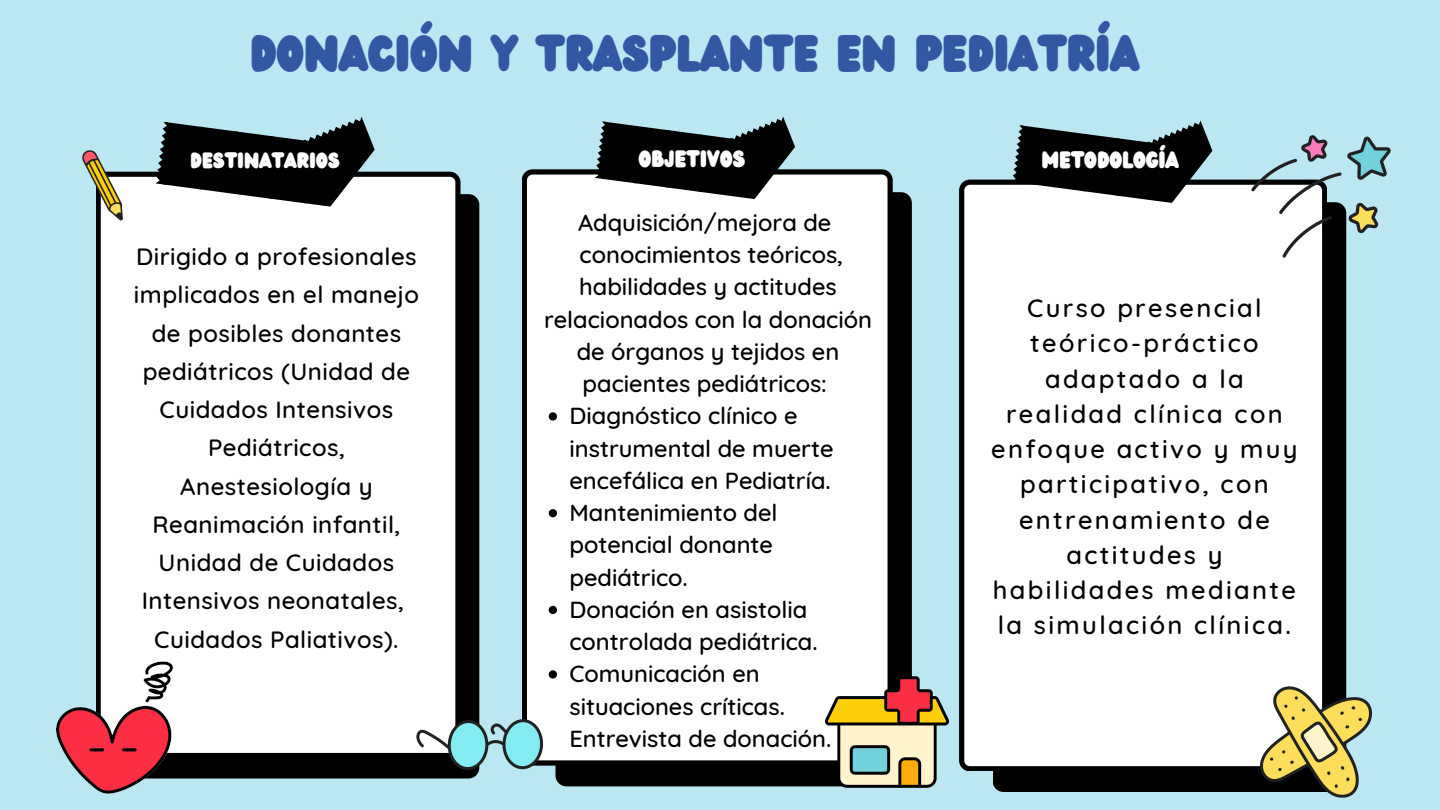
<style>
.page{position:relative;width:1440px;height:810px;background:#bae7f1}
.page>*{position:absolute;margin:0;border:0;box-sizing:border-box;transform-origin:0 0}
.t1{font:44.7px "Wedges";color:#3258a4}
.t2{font:500 25.4px/35.2px "Quicksand";letter-spacing:.095em;color:#000;text-align:center}
.t3{font:500 24px/38.2px "Quicksand";letter-spacing:.02em;color:#000;text-align:center}
.t4{font:500 23.7px/32.2px "Quicksand";color:#000}
.t5{font:500 23.6px/32.2px "Quicksand";color:#000}
.t6{font:20.7px "Wedges";color:#fff}
.t7{font:19.3px "Wedges";color:#fff}
</style>
<div class="page">
<div style="left:172px;top:194px;width:307px;height:584px;background:#000"></div>
<div style="left:96px;top:172px;width:365px;height:586px;background:#fff"></div>
<svg style="left:156px;top:117px;width:219px;height:90px"></svg>
<div style="left:556px;top:192px;width:356px;height:594px;background:#000"></div>
<div style="left:522px;top:169px;width:371px;height:597px;background:#fff"></div>
<div style="left:993px;top:265px;width:353px;height:527px;background:#000"></div>
<div style="left:960px;top:180px;width:367px;height:591px;background:#fff"></div>
<img style="left:825px;top:675px;width:123px;height:113px">
<img style="left:1242px;top:135px;width:148px;height:130px">
<svg style="left:595px;top:117px;width:200px;height:82px"></svg>
<svg style="left:1012px;top:120px;width:200px;height:83px"></svg>
<img style="left:57px;top:660px;width:115px;height:134px">
<svg style="left:549px;top:412px;width:8px;height:9px"></svg>
<svg style="left:549px;top:509px;width:8px;height:8px"></svg>
<svg style="left:549px;top:606px;width:8px;height:8px"></svg>
<svg style="left:549px;top:670px;width:8px;height:9px"></svg>
<img style="left:1261px;top:684px;width:110px;height:114px">
<img style="left:82px;top:150px;width:46px;height:72px">
<img style="left:416px;top:714px;width:126px;height:65px">
<h1 class="t1" style="left:251px;top:20px;width:890px">DONACIÓN Y TRASPLANTE EN PEDIATRÍA</h1>
<p class="t7" style="left:191px;top:146px;width:151px">DESTINATARIOS</p>
<p class="t6" style="left:639px;top:143px;width:108px">OBJETIVOS</p>
<p class="t6" style="left:1042px;top:144px;width:139px">METODOLOGÍA</p>
<p class="t3" style="left:134px;top:237px;width:287px">Dirigido a profesionales implicados en el manejo de posibles donantes pediátricos (Unidad de<br>Cuidados Intensivos<br>Pediátricos,<br>Anestesiología y<br>Reanimación infantil,<br>Unidad de Cuidados<br>Intensivos neonatales,<br>Cuidados Paliativos).</p>
<p class="t4" style="left:544px;top:206px;width:330px;text-align:center">Adquisición/mejora de conocimientos teóricos, habilidades y actitudes relacionados con la donación de órganos y tejidos en pacientes pediátricos:</p>
<p class="t4" style="left:569px;top:399px;width:266px">Diagnóstico clínico e instrumental de muerte encefálica en Pediatría.<br>Mantenimiento del potencial donante pediátrico.<br>Donación en asistolia controlada pediátrica.</p>
<p class="t5" style="left:569px;top:657px;width:263px">Comunicación en situaciones críticas.<br>Entrevista de donación.</p>
<p class="t2" style="left:991px;top:290px;width:308px">Curso presencial teórico-práctico adaptado a la realidad clínica con enfoque activo y muy participativo, con entrenamiento de actitudes y habilidades mediante la simulación clínica.</p>
</div>
